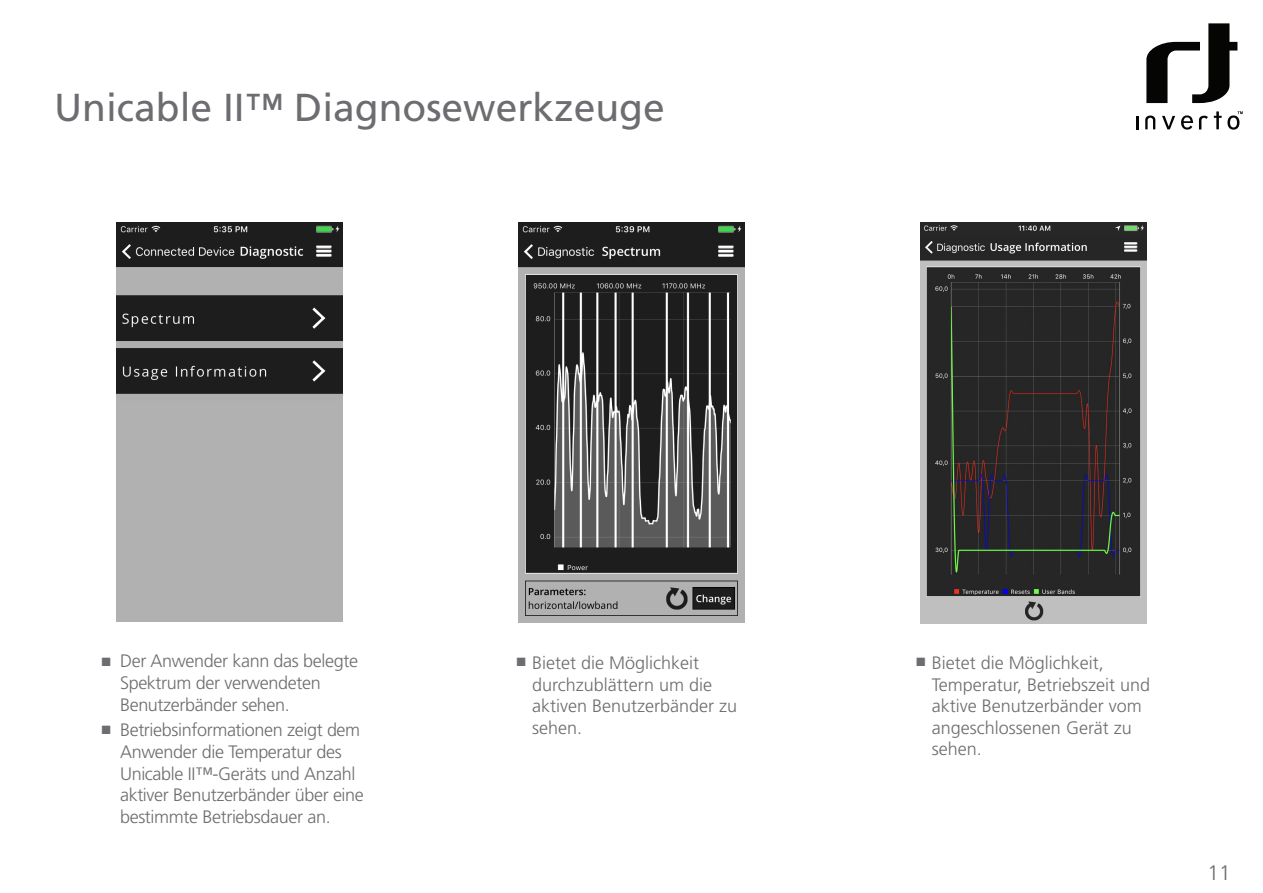
<style>
.page{position:relative;width:1263px;height:893px;background:#fff}
.page>*{position:absolute;margin:0;border:0;box-sizing:border-box;transform-origin:0 0}
.t1{font:39px "Frutiger";color:#6c6d70}
.t2{font:300 21px "Frutiger";color:#6c6d70}
.t3{font:300 18px/21.6px "Frutiger";letter-spacing:-.02em;color:#6c6d70}
.t4{font:300 18px/21.6px "Frutiger";color:#6c6d70}
.t5{font:18px "Arial";color:#6c6d70}
</style>
<div class="page">
<svg style="left:1146px;top:23px;width:91px;height:80px"></svg>
<svg style="left:1214px;top:111px;width:7px;height:18px"></svg>
<svg style="left:1136px;top:116px;width:3px;height:13px"></svg>
<svg style="left:1162px;top:116px;width:13px;height:13px"></svg>
<svg style="left:1181px;top:115px;width:12px;height:15px"></svg>
<svg style="left:1227px;top:111px;width:16px;height:19px"></svg>
<svg style="left:1199px;top:116px;width:9px;height:14px"></svg>
<svg style="left:1145px;top:116px;width:10px;height:13px"></svg>
<img style="left:117px;top:222px;width:225px;height:400px">
<img style="left:519px;top:223px;width:225px;height:399px">
<img style="left:921px;top:223px;width:225px;height:400px">
<h1 class="t1" style="left:54px;top:84px;width:612px">Unicable II™ Diagnosewerkzeuge</h1>
<p class="t5" style="left:101px;top:647px;width:12px">■</p>
<p class="t5" style="left:101px;top:715px;width:12px">■</p>
<p class="t3" style="left:120px;top:650px;width:239px">Der Anwender kann das belegte<br>Spektrum der verwendeten<br>Benutzerbänder sehen.</p>
<p class="t3" style="left:120px;top:719px;width:245px">Betriebsinformationen zeigt dem<br>Anwender die Temperatur des<br>Unicable ™I I -Geräts und Anzahl aktiver Benutzerbänder über eine bestimmte Betriebsdauer an.</p>
<p class="t4" style="left:532px;top:652px;width:207px">Bietet die Möglichkeit durchzublättern um die aktiven Benutzerbänder zu sehen.</p>
<p class="t5" style="left:915px;top:647px;width:12px">■</p>
<p class="t4" style="left:932px;top:652px;width:220px">Bietet die Möglichkeit,<br>Temperatur, Betriebszeit und aktive Benutzerbänder vom angeschlossenen Gerät zu sehen.</p>
<p class="t5" style="left:516px;top:647px;width:12px">■</p>
<p class="t2" style="left:1207px;top:861px;width:25px">11</p>
</div>
